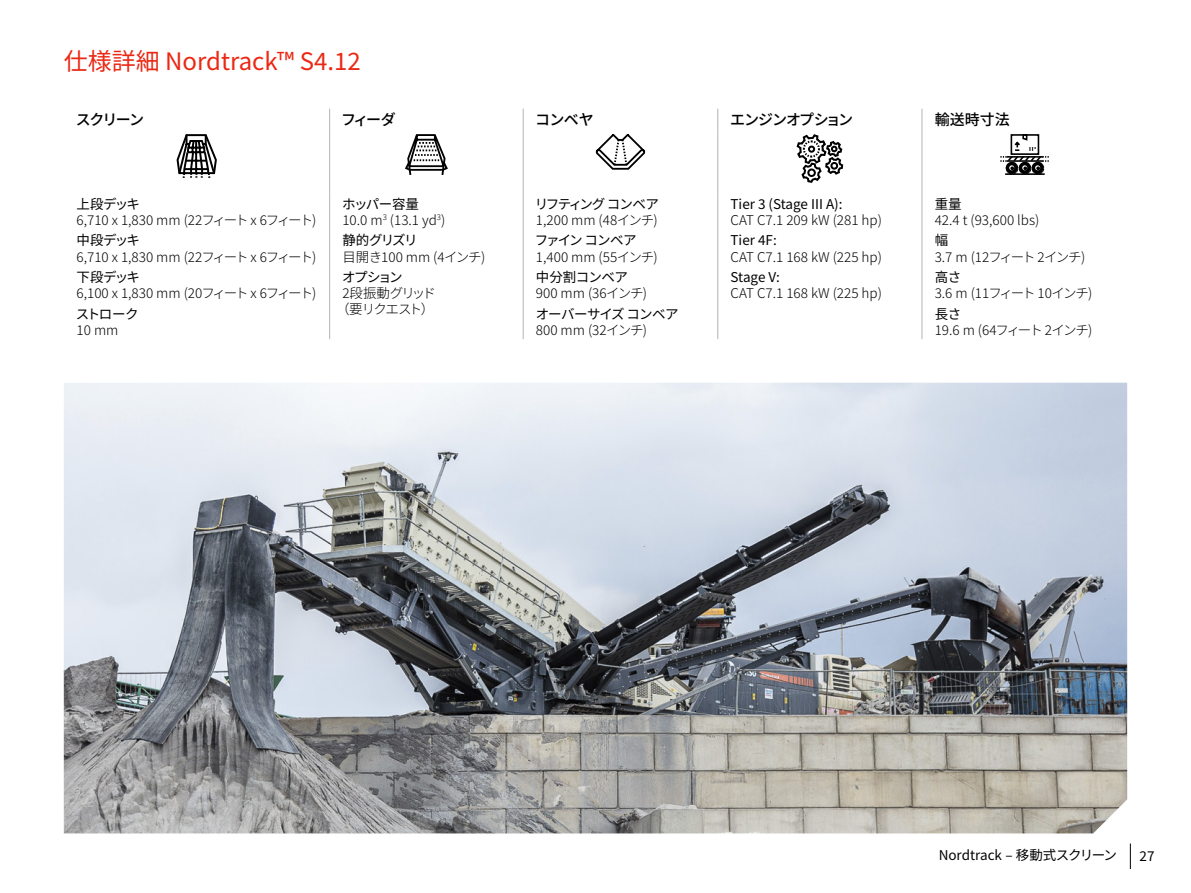
<style>
.page{position:relative;width:1191px;height:893px;background:#fff}
.page>*{position:absolute;margin:0;border:0;box-sizing:border-box;transform-origin:0 0}
.t1{font:24px "Noto Sans JP";color:#eb2814}
.t2{font:500 15px "Noto Sans JP";letter-spacing:-.075em;color:#000}
.t3{font:300 13.5px/16.2px "Noto Sans JP";color:#000}
.t4{font:300 13.5px "Noto Sans JP";letter-spacing:-.075em;color:#000}
.t5{font:13.5px "Noto Sans JP";letter-spacing:-.03em;color:#000}
.t6{font:13.5px "Noto Sans JP";color:#000}
.t7{font:300 13.5px "Noto Sans JP";letter-spacing:-.09em;color:#000}
.t8{font:300 13.5px/16.2px "Noto Sans JP";letter-spacing:-.085em;color:#000;text-align:center}
.t9{font:300 13.5px "Noto Sans JP";letter-spacing:-.115em;color:#000}
.t10{font:300 13.5px "Noto Sans JP";letter-spacing:-.035em;color:#000}
.t11{font:13.5px "Noto Sans JP";letter-spacing:-.05em;color:#000}
.t12{font:13.5px "Noto Sans JP";letter-spacing:-.105em;color:#000}
.t13{font:13.5px "Noto Sans JP";letter-spacing:-.095em;color:#000}
.s1{font-weight:400}
</style>
<div class="page">
<img style="left:64px;top:383px;width:1063px;height:450px">
<svg style="left:1130px;top:843px;width:1px;height:26px"></svg>
<svg style="left:329px;top:109px;width:1px;height:21px"></svg>
<svg style="left:523px;top:109px;width:1px;height:21px"></svg>
<svg style="left:717px;top:109px;width:1px;height:21px"></svg>
<svg style="left:921px;top:109px;width:1px;height:21px"></svg>
<hr style="left:329px;top:130px;width:1px;height:64px;background:#b3b3b3">
<hr style="left:523px;top:130px;width:1px;height:64px;background:#b3b3b3">
<hr style="left:717px;top:130px;width:1px;height:64px;background:#b3b3b3">
<hr style="left:921px;top:130px;width:1px;height:64px;background:#b3b3b3">
<hr style="left:329px;top:194px;width:1px;height:145px;background:#b3b3b3">
<hr style="left:523px;top:194px;width:1px;height:145px;background:#b3b3b3">
<hr style="left:717px;top:194px;width:1px;height:145px;background:#b3b3b3">
<hr style="left:921px;top:194px;width:1px;height:145px;background:#b3b3b3">
<svg style="left:176px;top:134px;width:41px;height:44px"></svg>
<svg style="left:405px;top:134px;width:43px;height:41px"></svg>
<svg style="left:595px;top:134px;width:51px;height:36px"></svg>
<svg style="left:796px;top:134px;width:48px;height:49px"></svg>
<svg style="left:1000px;top:134px;width:48px;height:41px"></svg>
<h1 class="t1" style="left:64px;top:48px;width:298px">仕様詳細 Nordtrack™ S4.12</h1>
<p class="t2" style="left:76px;top:111px;width:70px">スクリーン</p>
<p class="t2" style="left:341px;top:111px;width:56px">フィーダ</p>
<p class="t2" style="left:535px;top:111px;width:60px">コンベヤ</p>
<p class="t2" style="left:730px;top:111px;width:124px">エンジンオプション</p>
<p class="t2" style="left:934px;top:111px;width:76px">輸送時寸法</p>
<p class="t5" style="left:77px;top:196px;width:65px">上段デッキ</p>
<p class="t4" style="left:77px;top:212px;width:241px">6,710 x 1,830 mm (22フィートx 6フィート)</p>
<p class="t5" style="left:77px;top:233px;width:65px">中段デッキ</p>
<p class="t4" style="left:77px;top:249px;width:241px">6,710 x 1,830 mm (22フィートx 6フィート)</p>
<p class="t5" style="left:77px;top:269px;width:65px">下段デッキ</p>
<p class="t4" style="left:77px;top:286px;width:241px">6,100 x 1,830 mm (20フィートx 6フィート)</p>
<p class="t5" style="left:76px;top:306px;width:64px">ストローク</p>
<p class="t3" style="left:77px;top:322px;width:43px">10 mm</p>
<p class="t3" style="left:342px;top:196px;width:105px"><span class="s1">ホッパー容量<br></span>10.0 m<sup>3</sup> (13.1 yd<sup>3</sup>)</p>
<p class="t5" style="left:342px;top:233px;width:77px">静的グリズリ</p>
<p class="t10" style="left:342px;top:249px;width:144px">目開き100 mm (4インチ)</p>
<p class="t5" style="left:342px;top:269px;width:62px">オプション</p>
<p class="t8" style="left:336px;top:285px;width:101px">2段振動グリッド（要リクエスト）</p>
<p class="t12" style="left:535px;top:196px;width:125px">リフティング コンベア</p>
<p class="t3" style="left:536px;top:212px;width:123px">1,200 mm (48インチ)</p>
<p class="t13" style="left:535px;top:233px;width:103px">ファイン コンベア</p>
<p class="t3" style="left:536px;top:249px;width:123px">1,400 mm (55インチ)</p>
<p class="t5" style="left:536px;top:269px;width:94px">中分割コンベア</p>
<p class="t3" style="left:536px;top:285px;width:113px">900 mm (36インチ)</p>
<p class="t11" style="left:536px;top:306px;width:144px">オーバーサイズ コンベア</p>
<p class="t3" style="left:536px;top:322px;width:113px">800 mm (32インチ)</p>
<p class="t6" style="left:730px;top:196px;width:113px">Tier 3 (Stage III A):</p>
<p class="t3" style="left:730px;top:212px;width:153px">CAT C7.1 209 kW (281 hp)</p>
<p class="t5" style="left:730px;top:233px;width:48px">Tier 4F:</p>
<p class="t3" style="left:730px;top:249px;width:153px">CAT C7.1 168 kW (225 hp)</p>
<p class="t5" style="left:730px;top:269px;width:51px">Stage V:</p>
<p class="t3" style="left:730px;top:285px;width:153px">CAT C7.1 168 kW (225 hp)</p>
<p class="t5" style="left:934px;top:196px;width:28px">重量</p>
<p class="t3" style="left:934px;top:212px;width:106px">42.4 t (93,600 lbs)</p>
<p class="t5" style="left:934px;top:233px;width:15px">幅</p>
<p class="t9" style="left:934px;top:249px;width:152px">3.7 m (12フィート 2インチ)</p>
<p class="t5" style="left:934px;top:269px;width:28px">高さ</p>
<p class="t7" style="left:934px;top:286px;width:159px">3.6 m (11フィート 10インチ)</p>
<p class="t5" style="left:934px;top:306px;width:28px">長さ</p>
<p class="t7" style="left:934px;top:322px;width:159px">19.6 m (64フィート 2インチ)</p>
<p class="t6" style="left:938px;top:848px;width:180px">Nordtrack – 移動式スクリーン</p>
<p class="t5" style="left:1139px;top:848px;width:16px">27</p>
</div>
